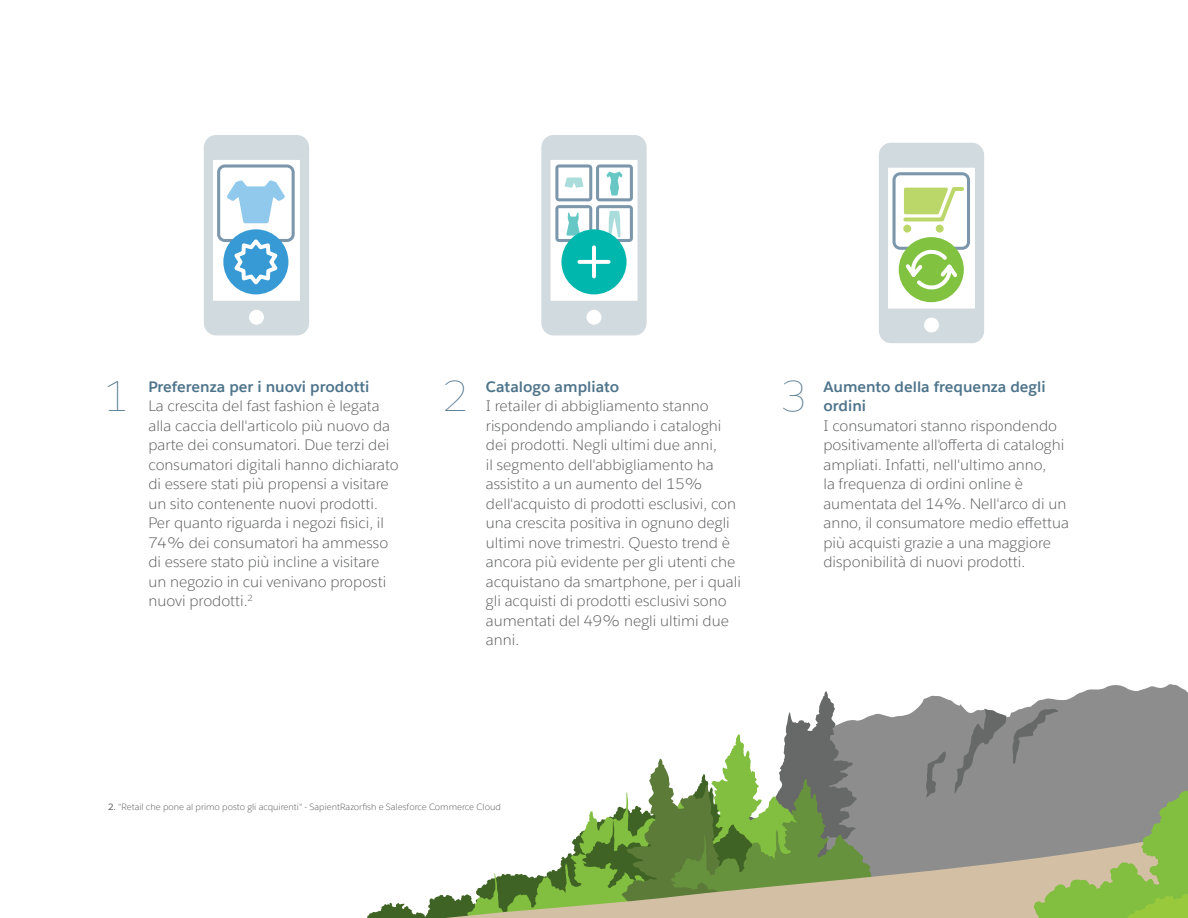
<style>
.page{position:relative;width:1188px;height:918px;background:#fff}
.page>*{position:absolute;margin:0;border:0;box-sizing:border-box;transform-origin:0 0}
.t1{font:100 42.6px "Salesforce Sans";color:#4e748b}
.t2{font:300 15px/19.5px "Salesforce Sans";color:#57585a}
.t3{font:700 15px/19.5px "Salesforce Sans";color:#4e748b}
.t4{font:300 9px "Salesforce Sans";color:#57585a}
.s1{font-weight:400}
</style>
<div class="page">
<svg style="left:367px;top:684px;width:821px;height:234px"></svg>
<svg style="left:204px;top:135px;width:105px;height:200px"></svg>
<svg style="left:541px;top:135px;width:106px;height:200px"></svg>
<hr style="left:592px;top:247px;width:4px;height:29px;background:#fff">
<svg style="left:579px;top:260px;width:30px;height:4px"></svg>
<svg style="left:879px;top:143px;width:105px;height:200px"></svg>
<h1 class="t1" style="left:104px;top:370px;width:27px">1</h1>
<p class="t3" style="left:148px;top:376px;width:223px">Preferenza per i nuovi prodotti</p>
<p class="t2" style="left:148px;top:396px;width:252px">La crescita del fast fashion è legata alla caccia dell'articolo più nuovo da parte dei consumatori. Due terzi dei consumatori digitali hanno dichiarato di essere stati più propensi a visitare un sito contenente nuovi prodotti.<br>Per quanto riguarda i negozi fisici, il 74% dei consumatori ha ammesso di essere stato più incline a visitare un negozio in cui venivano proposti nuovi prodotti.<sup>2</sup></p>
<h1 class="t1" style="left:443px;top:370px;width:27px">2</h1>
<p class="t3" style="left:486px;top:376px;width:135px">Catalogo ampliato</p>
<p class="t2" style="left:486px;top:396px;width:256px">I retailer di abbigliamento stanno rispondendo ampliando i cataloghi dei prodotti. Negli ultimi due anni,<br>il segmento dell'abbigliamento ha assistito a un aumento del 15% dell'acquisto di prodotti esclusivi, con una crescita positiva in ognuno degli ultimi nove trimestri. Questo trend è ancora più evidente per gli utenti che acquistano da smartphone, per i quali gli acquisti di prodotti esclusivi sono aumentati del 49% negli ultimi due anni.</p>
<h1 class="t1" style="left:781px;top:370px;width:27px">3</h1>
<p class="t3" style="left:823px;top:376px;width:224px">Aumento della frequenza degli ordini</p>
<p class="t2" style="left:823px;top:415px;width:247px">I consumatori stanno rispondendo positivamente all'offerta di cataloghi ampliati. Infatti, nell'ultimo anno,<br>la frequenza di ordini online è aumentata del 14%. Nell'arco di un anno, il consumatore medio effettua più acquisti grazie a una maggiore disponibilità di nuovi prodotti.</p>
<p class="t4" style="left:108px;top:801px;width:394px"><span class="s1">2.</span> "Retail che pone al primo posto gli acquirenti" - SapientRazorfish e Salesforce Commerce Cloud</p>
</div>
